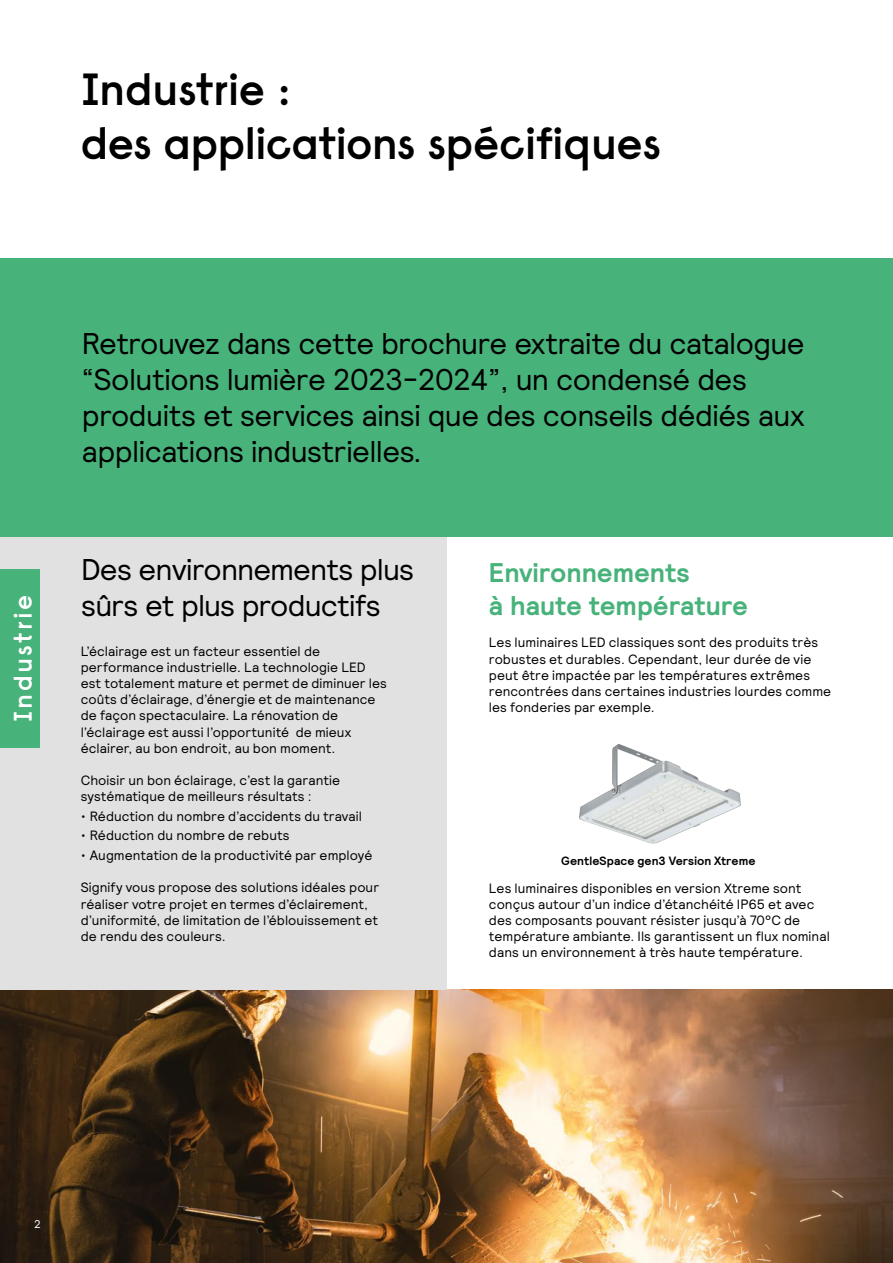
<style>
.page{position:relative;width:893px;height:1263px;background:#fff}
.page>*{position:absolute;margin:0;border:0;box-sizing:border-box;transform-origin:0 0}
._01_Body_Copy{font:600 45px/54px "Signify Raisonne";letter-spacing:-.02em;color:#000}
._0-Titres_-_30_pt_-_White{font:30px/36px "Signify Relative";letter-spacing:-.02em;color:#000}
._01_Body_Copy-2{font:700 27px/32.4px "Signify Relative";color:#47b27a}
.t1{font:600 25.5px "Signify Raisonne";letter-spacing:.09em;color:#fff}
._03_Introduction{font:13.5px/16.2px "Signify Relative";letter-spacing:.005em;color:#000}
._03_Introduction-2{font:700 12px "Signify Relative";letter-spacing:.005em;color:#000}
.A_Folio_gauche{font:11.25px "Signify Relative";color:#fff}
</style>
<div class="page">
<img style="left:0;top:989px;width:893px;height:274px">
<div style="left:0;top:515px;width:446px;height:474px;background:#e1e1e1"></div>
<div style="left:0;top:259px;width:893px;height:278px;background:#47b27a"></div>
<img style="left:579px;top:744px;width:162px;height:100px">
<div style="left:0;top:569px;width:39px;height:179px;background:#47b27a"></div>
<p class="_01_Body_Copy" style="left:81px;top:61px;width:582px">Industrie :<br>des applications spécifiques</p>
<h3 class="t1" style="left:7px;top:722px;width:128px;rotate:-90deg">Industrie</h3>
<p class="_0-Titres_-_30_pt_-_White" style="left:82px;top:324px;width:724px">Retrouvez dans cette brochure extraite du catalogue “Solutions lumière 2023-2024”, un condensé des produits et services ainsi que des conseils dédiés aux applications industrielles.</p>
<p class="_0-Titres_-_30_pt_-_White" style="left:81px;top:550px;width:334px">Des environnements plus sûrs et plus productifs</p>
<p class="_03_Introduction" style="left:81px;top:642px;width:308px">L’éclairage est un facteur essentiel de performance industrielle. La technologie LED est totalement mature et permet de diminuer les coûts d’éclairage, d’énergie et de maintenance de façon spectaculaire. La rénovation de l’éclairage est aussi l’opportunité de mieux éclairer, au bon endroit, au bon moment.</p>
<p class="_03_Introduction" style="left:81px;top:772px;width:261px">Choisir un bon éclairage, c’est la garantie systématique de meilleurs résultats :</p>
<p class="_03_Introduction" style="left:81px;top:807px;width:283px">• Réduction du nombre d’accidents du travail</p>
<p class="_03_Introduction" style="left:81px;top:827px;width:210px">• Réduction du nombre de rebuts</p>
<p class="_03_Introduction" style="left:81px;top:846px;width:293px">• Augmentation de la productivité par employé</p>
<p class="_03_Introduction" style="left:81px;top:879px;width:300px">Signify vous propose des solutions idéales pour réaliser votre projet en termes d’éclairement, d’uniformité, de limitation de l’éblouissement et de rendu des couleurs.</p>
<p class="_01_Body_Copy-2" style="left:489px;top:556px;width:261px">Environnements<br>à haute température</p>
<p class="_03_Introduction" style="left:489px;top:634px;width:344px">Les luminaires LED classiques sont des produits très robustes et durables. Cependant, leur durée de vie peut être impactée par les températures extrêmes rencontrées dans certaines industries lourdes comme les fonderies par exemple.</p>
<p class="_03_Introduction-2" style="left:561px;top:853px;width:196px">GentleSpace gen3 Version Xtreme</p>
<p class="_03_Introduction" style="left:489px;top:879px;width:342px">Les luminaires disponibles en version Xtreme sont conçus autour d’un indice d’étanchéité IP65 et avec des composants pouvant résister jusqu’à 70°C de température ambiante. Ils garantissent un flux nominal dans un environnement à très haute température.</p>
<p class="A_Folio_gauche" style="left:34px;top:1216px;width:8px">2</p>
</div>
